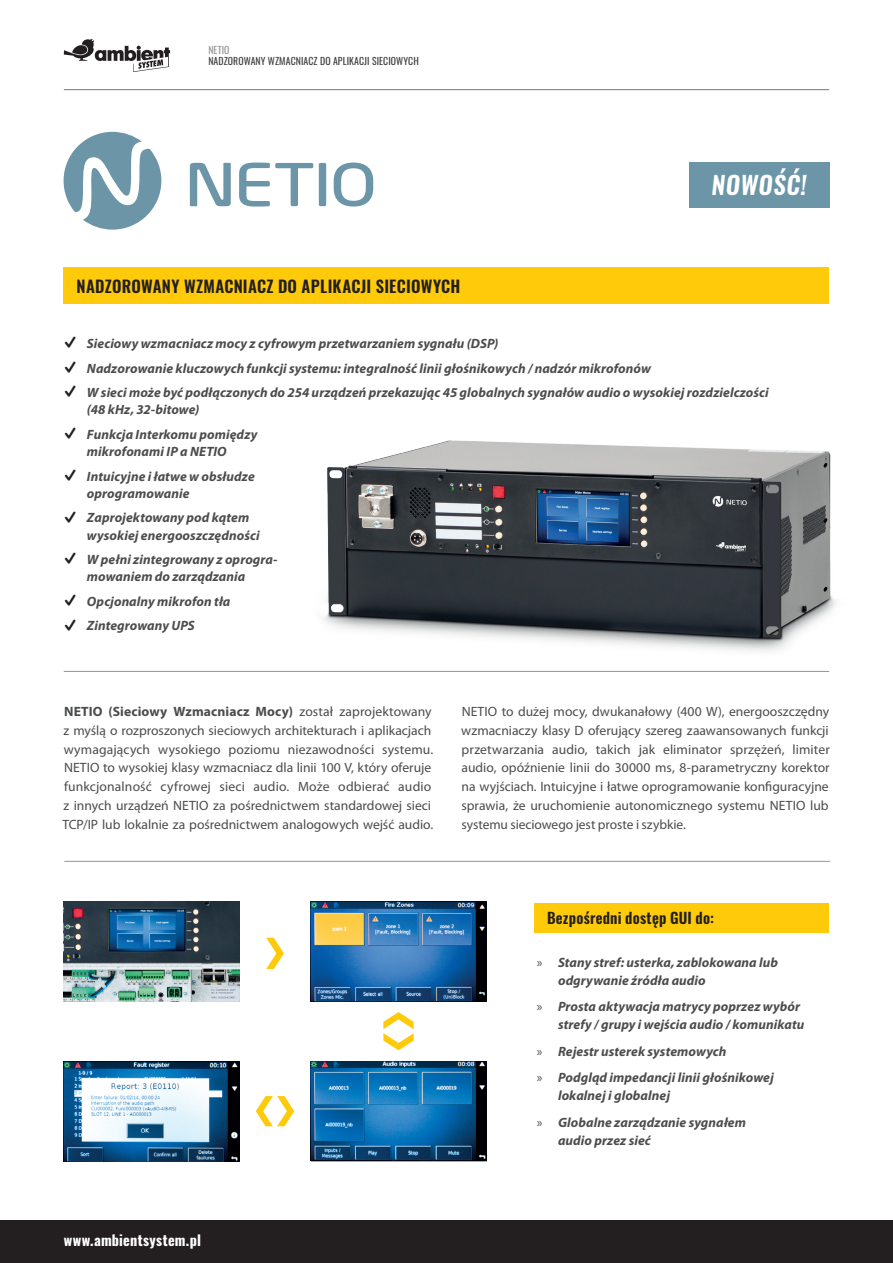
<style>
.page{position:relative;width:893px;height:1263px;background:#fff}
.page>*{position:absolute;margin:0;border:0;box-sizing:border-box;transform-origin:0 0}
.t1{font:31.5px "Entypo";color:#231f20}
.Bullety_-_second{font:italic 600 24.75px "Oswald";letter-spacing:.025em;color:#fff}
.t2{font:600 16.5px "Oswald";letter-spacing:.015em;color:#231f20}
.t3{font:600 15px "Oswald";letter-spacing:.01em;color:#231f20}
.t4{font:700 14.25px "Oswald";letter-spacing:.02em;color:#fff}
.t5{font:13.5px/18.8px "Myriad Pro";color:#4b4c4d}
.t6{font:italic 700 13.5px/17.2px "Myriad Pro";letter-spacing:.005em;color:#4b4c4d}
.t7{font:9.75px "Oswald";letter-spacing:.01em;color:#3e3e3f}
.t8{font:9.75px "Oswald";letter-spacing:.01em;color:#939598}
.s1{font-weight:700}
.s2{font-weight:400;font-style:normal}
</style>
<div class="page">
<hr style="left:64px;top:89px;width:765px;height:1px;background:#76787b">
<svg style="left:64px;top:39px;width:106px;height:33px"></svg>
<div style="left:0;top:1220px;width:893px;height:43px;background:#231f20"></div>
<div style="left:64px;top:268px;width:765px;height:36px;background:#feca0a"></div>
<img style="left:323px;top:440px;width:513px;height:212px">
<hr style="left:64px;top:671px;width:765px;height:1px;background:#939598">
<hr style="left:64px;top:861px;width:766px;height:1px;background:#939598">
<img style="left:311px;top:901px;width:175px;height:101px">
<img style="left:64px;top:901px;width:175px;height:101px">
<img style="left:311px;top:1061px;width:175px;height:100px">
<img style="left:64px;top:1061px;width:175px;height:100px">
<svg style="left:256px;top:1096px;width:38px;height:30px"></svg>
<svg style="left:383px;top:1012px;width:31px;height:38px"></svg>
<svg style="left:266px;top:938px;width:18px;height:31px"></svg>
<div style="left:689px;top:162px;width:140px;height:46px;background:#6c96a8"></div>
<svg style="left:239px;top:163px;width:74px;height:44px"></svg>
<div style="left:319px;top:163px;width:7px;height:43px;background:#6c96a8;border-radius:2px"></div>
<svg style="left:334px;top:163px;width:39px;height:44px"></svg>
<svg style="left:190px;top:163px;width:41px;height:43px"></svg>
<svg style="left:64px;top:132px;width:97px;height:98px"></svg>
<div style="left:534px;top:903px;width:295px;height:30px;background:#feca0a"></div>
<p class="t8" style="left:208px;top:43px;width:23px">NETIO</p>
<p class="t7" style="left:208px;top:55px;width:212px">NADZOROWANY WZMACNIACZ DO APLIKACJI SIECIOWYCH</p>
<p class="t2" style="left:77px;top:275px;width:385px">NADZOROWANY WZMACNIACZ DO APLIKACJI SIECIOWYCH</p>
<p class="Bullety_-_second" style="left:711px;top:167px;width:97px">NOWOŚĆ!</p>
<p class="t1" style="left:64px;top:321px;width:15px">W</p>
<p class="t6" style="left:87px;top:335px;width:413px">Sieciowy wzmacniacz mocy z cyfrowym przetwarzaniem sygnału (DSP)</p>
<p class="t1" style="left:64px;top:346px;width:15px">W</p>
<p class="t6" style="left:87px;top:359px;width:565px">Nadzorowanie kluczowych funkcji systemu: integralność linii głośnikowych / nadzór mikrofonów</p>
<p class="t1" style="left:64px;top:370px;width:15px">W</p>
<p class="t6" style="left:87px;top:384px;width:683px">W sieci może być podłączonych do 254 urządzeń przekazując 45 globalnych sygnałów audio o wysokiej rozdzielczości (48 kHz, 32-bitowe)</p>
<p class="t1" style="left:64px;top:412px;width:15px">W</p>
<p class="t6" style="left:87px;top:425px;width:172px">Funkcja Interkomu pomiędzy mikrofonami IP a NETIO</p>
<p class="t1" style="left:64px;top:454px;width:15px">W</p>
<p class="t6" style="left:87px;top:467px;width:169px">Intuicyjne i łatwe w obsłudze oprogramowanie</p>
<p class="t1" style="left:64px;top:495px;width:15px">W</p>
<p class="t6" style="left:87px;top:509px;width:174px">Zaprojektowany pod kątem wysokiej energooszczędności</p>
<p class="t1" style="left:64px;top:537px;width:15px">W</p>
<p class="t6" style="left:87px;top:550px;width:192px">W pełni zintegrowany z oprogra&shy;mowaniem do zarządzania</p>
<p class="t1" style="left:64px;top:579px;width:15px">W</p>
<p class="t6" style="left:87px;top:592px;width:145px">Opcjonalny mikrofon tła</p>
<p class="t1" style="left:64px;top:603px;width:15px">W</p>
<p class="t6" style="left:87px;top:617px;width:109px">Zintegrowany UPS</p>
<p class="t5" style="left:62px;top:702px;width:372px"><span class="s1">NETIO (Sieciowy Wzmacniacz Mocy)</span> został zaprojektowany z myślą o rozproszonych sieciowych architekturach i aplikacjach wymagających wysokiego poziomu niezawodności systemu.<br>NETIO to wysokiej klasy wzmacniacz dla linii 100 V, który oferuje funkcjonalność cyfrowej sieci audio. Może odbierać audio z innych urządzeń NETIO za pośrednictwem standardowej sieci TCP/IP lub lokalnie za pośrednictwem analogowych wejść audio.</p>
<p class="t5" style="left:461px;top:702px;width:370px;text-align:justify">NETIO to dużej mocy, dwukanałowy (400 W), energooszczędny wzmacniaczy klasy D oferujący szereg zaawansowanych funkcji przetwarzania audio, takich jak eliminator sprzężeń, limiter audio, opóźnienie linii do 30000 ms, 8-parametryczny korektor na wyjściach. Intuicyjne i łatwe oprogramowanie konfiguracyjne sprawia, że uruchomienie autonomicznego systemu NETIO lub systemu sieciowego jest proste i szybkie.</p>
<p class="t3" style="left:547px;top:908px;width:168px">Bezpośredni dostęp GUI do:</p>
<p class="t4" style="left:64px;top:1230px;width:139px">www.ambientsystem.pl</p>
<p class="t6" style="left:558px;top:953px;width:221px;line-height:18px;text-indent:-21px"><span class="s2">»</span> Stany stref: usterka, zablokowana lub odgrywanie źródła audio</p>
<p class="t6" style="left:558px;top:997px;width:248px;line-height:18px;text-indent:-21px"><span class="s2">»</span> Prosta aktywacja matrycy poprzez wybór strefy / grupy i wejścia audio / komunikatu</p>
<p class="t6" style="left:537px;top:1042px;width:191px"><span class="s2">»</span> Rejestr usterek systemowych</p>
<p class="t6" style="left:558px;top:1068px;width:217px;line-height:18px;text-indent:-21px"><span class="s2">»</span> Podgląd impedancji linii głośnikowej lokalnej i globalnej</p>
<p class="t6" style="left:558px;top:1113px;width:190px;line-height:18px;text-indent:-21px"><span class="s2">»</span> Globalne zarządzanie sygnałem audio przez sieć</p>
</div>
